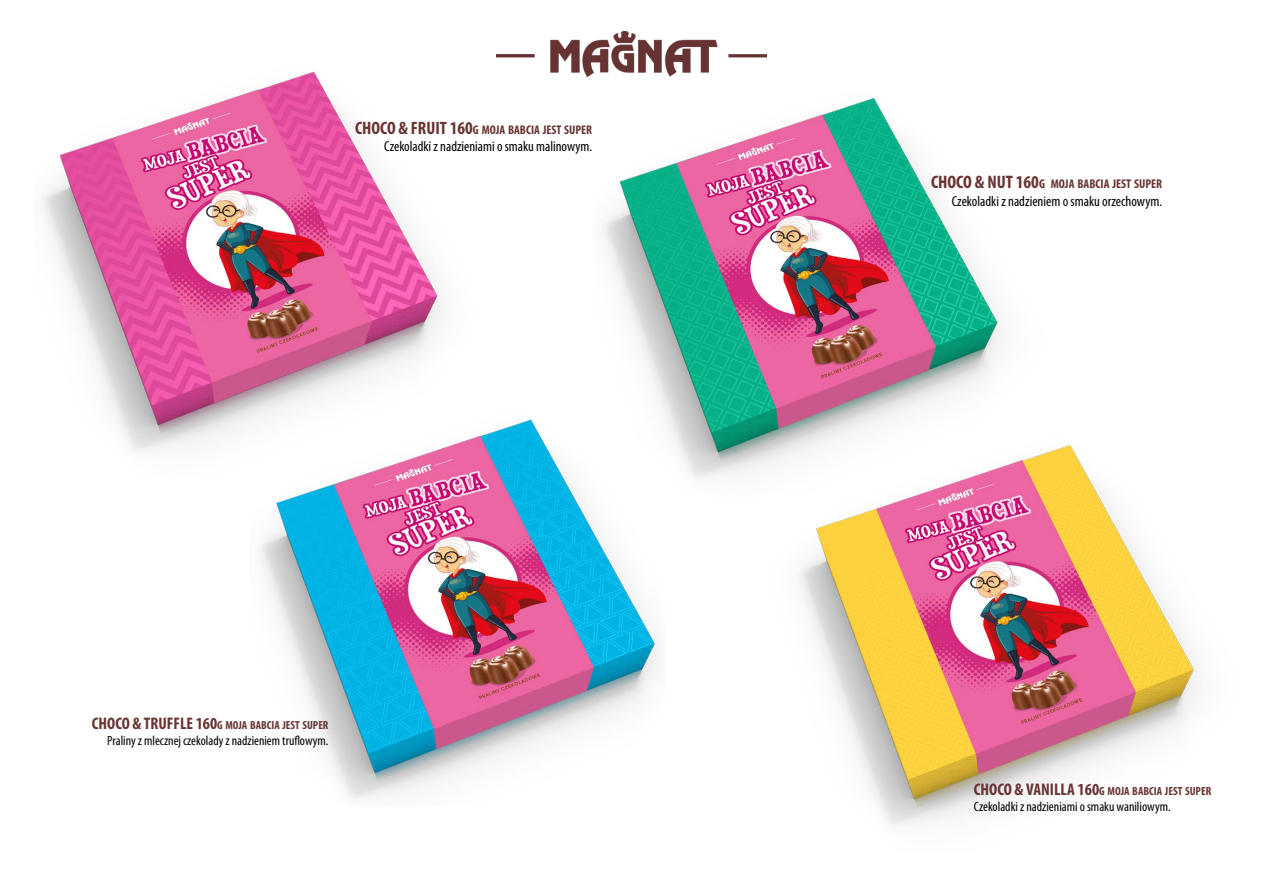
<style>
.page{position:relative;width:1263px;height:893px;background:#fff}
.page>*{position:absolute;margin:0;border:0;box-sizing:border-box;transform-origin:0 0}
.t1{font:700 condensed 18.15px "Myriad Pro";color:#673432}
.t2{font:700 condensed 18px "Myriad Pro";color:#673432}
.t3{font:700 condensed 16.95px "Myriad Pro";color:#673432}
.t4{font:700 condensed 16.8px "Myriad Pro";color:#673432}
.t5{font:condensed 14.55px "Myriad Pro";color:#000}
.t6{font:condensed 14.4px "Myriad Pro";color:#000}
.t7{font:condensed 13.5px "Myriad Pro";color:#000}
.t8{font:700 condensed 12.75px "Myriad Pro";color:#673432}
.t9{font:700 condensed 12.6px "Myriad Pro";color:#673432}
.t10{font:700 condensed 11.85px "Myriad Pro";color:#673432}
.t11{font:700 condensed 11.7px "Myriad Pro";color:#673432}
.s1{font-size:12.6px}
.s2{font-size:11.7px}
.s3{font-size:12.75px}
.s4{font-size:11.85px}
</style>
<div class="page">
<img style="left:496px;top:32px;width:270px;height:44px">
<img style="left:43px;top:71px;width:398px;height:380px">
<img style="left:603px;top:98px;width:398px;height:381px">
<img style="left:249px;top:400px;width:416px;height:399px">
<img style="left:745px;top:425px;width:454px;height:401px">
<h2 class="t2" style="left:355px;top:116px;width:134px">CHOCO &amp; FRUIT 160<span class="s1">G MOJA</span></h2>
<p class="t9" style="left:508px;top:122px;width:7px">BABCIA</p>
<p class="t9" style="left:543px;top:122px;width:6px">JEST</p>
<p class="t9" style="left:564px;top:122px;width:7px">SUPER</p>
<p class="t6" style="left:384px;top:137px;width:209px">Czekoladki z nadzieniami o smaku malinowym.</p>
<p class="t4" style="left:92px;top:713px;width:140px">CHOCO &amp; TRUFFLE 160<span class="s2">G MOJA</span></p>
<p class="t11" style="left:250px;top:718px;width:6px">BABCIA</p>
<p class="t11" style="left:282px;top:718px;width:6px">JEST</p>
<p class="t11" style="left:302px;top:718px;width:7px">SUPER</p>
<p class="t7" style="left:107px;top:733px;width:223px">Praliny z mlecznej czekolady z nadzieniem truflowym.</p>
<h1 class="t1" style="left:931px;top:171px;width:127px">CHOCO &amp; NUT 160<span class="s3">G MOJA</span></h1>
<p class="t8" style="left:1077px;top:176px;width:7px">BABCIA</p>
<p class="t8" style="left:1112px;top:176px;width:6px">JEST</p>
<p class="t8" style="left:1134px;top:176px;width:7px">SUPER</p>
<p class="t5" style="left:952px;top:192px;width:212px">Czekoladki z nadzieniem o smaku orzechowym.</p>
<p class="t3" style="left:974px;top:779px;width:141px">CHOCO &amp; VANILLA 160<span class="s4">G MOJA</span></p>
<p class="t10" style="left:1132px;top:784px;width:6px">BABCIA</p>
<p class="t10" style="left:1165px;top:784px;width:6px">JEST</p>
<p class="t10" style="left:1185px;top:784px;width:7px">SUPER</p>
<p class="t7" style="left:974px;top:799px;width:198px">Czekoladki z nadzieniami o smaku waniliowym.</p>
</div>
